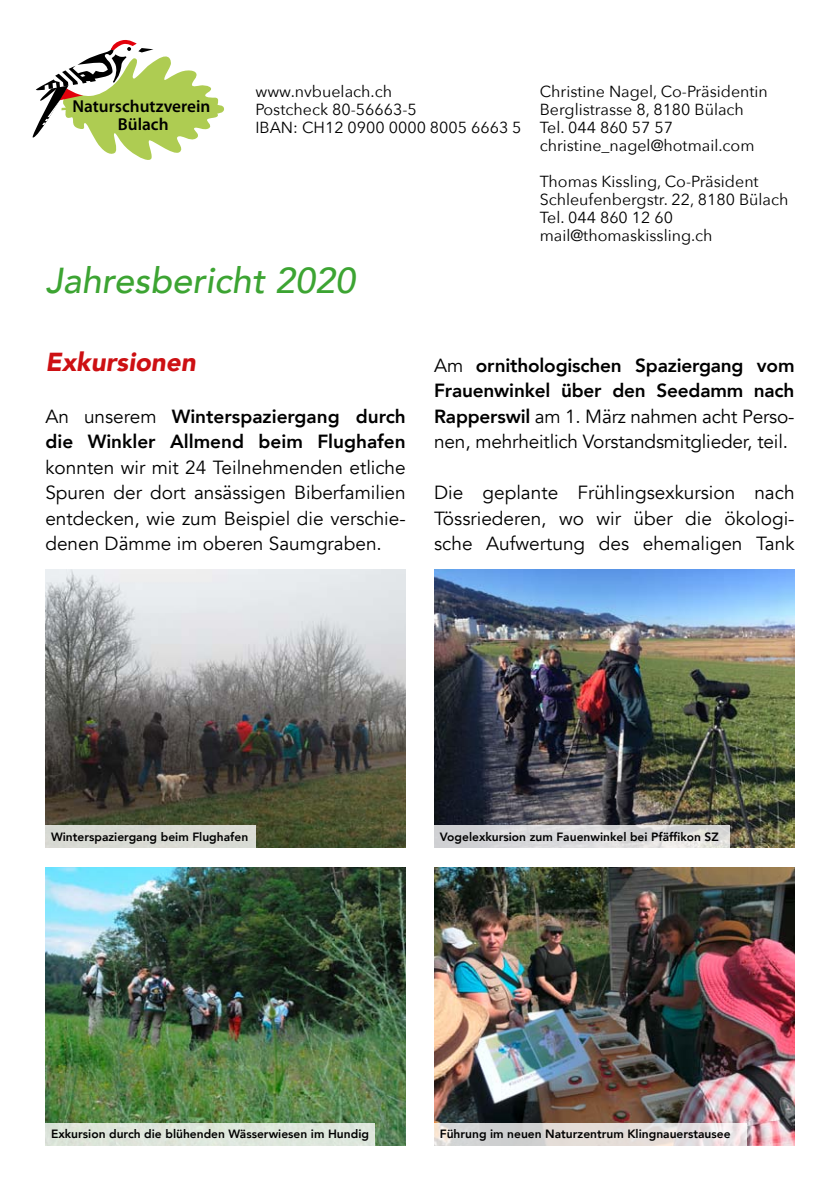
<style>
.page{position:relative;width:840px;height:1191px;background:#fff}
.page>*{position:absolute;margin:0;border:0;box-sizing:border-box;transform-origin:0 0}
.t1{font:italic 500 36px "Avenir";color:#3ca432}
.t2{font:italic 900 26px "Avenir";color:#cd1013}
.t3{font:19px/25.6px "Avenir";color:#000;text-align:justify}
.t4{font:800 19px/25.6px "Avenir";color:#000}
.t5{font:600 17.2px/18px "Myriad Pro";color:#000;text-align:center}
.t6{font:16px/18px "Avenir Next";color:#000}
.t7{font:800 12px "Avenir";color:#000}
.s1{font-weight:400}
</style>
<div class="page">
<svg style="left:33px;top:40px;width:191px;height:120px"></svg>
<img style="left:434px;top:867px;width:360px;height:278px">
<img style="left:434px;top:570px;width:360px;height:278px">
<img style="left:45px;top:867px;width:360px;height:278px">
<img style="left:45px;top:570px;width:360px;height:278px">
<div style="left:45px;top:825px;width:210px;height:23px;background:#d9dbd4"></div>
<svg style="left:434px;top:1123px;width:312px;height:22px;background:#e0dbd9"></svg>
<svg style="left:434px;top:825px;width:295px;height:23px;background:#dadadb"></svg>
<div style="left:45px;top:1123px;width:329px;height:22px;background:#dee6db"></div>
<p class="t5" style="left:72px;top:96px;width:139px">Naturschutzverein<br>Bülach</p>
<p class="t6" style="left:255px;top:81px;width:138px">www.nvbuelach.ch</p>
<p class="t6" style="left:539px;top:81px;width:229px">Christine Nagel, Co-Präsidentin</p>
<p class="t6" style="left:255px;top:99px;width:163px">Postcheck 80-56663-5</p>
<p class="t6" style="left:539px;top:99px;width:206px">Berglistrasse 8, 8180 Bülach</p>
<p class="t6" style="left:255px;top:117px;width:419px">IBAN: CH12 0900 0000 8005 6663 5 Tel. 044 860 57 57</p>
<p class="t6" style="left:539px;top:135px;width:216px">christine_nagel@hotmail.com</p>
<p class="t6" style="left:539px;top:171px;width:250px">Thomas Kissling, Co-Präsident<br>Schleufenbergstr. 22, 8180 Bülach<br>Tel. 044 860 12 60 mail@thomaskissling.ch</p>
<h1 class="t1" style="left:45px;top:259px;width:311px">Jahresbericht 2020</h1>
<h2 class="t2" style="left:45px;top:341px;width:152px">Exkursionen</h2>
<p class="t4" style="left:45px;top:403px;width:362px"><span class="s1">An unserem</span> Winterspaziergang durch die Winkler Allmend beim Flughafen</p>
<p class="t3" style="left:45px;top:454px;width:361px">konnten wir mit 24 Teilnehmenden etliche Spuren der dort ansässigen Biberfamilien entdecken, wie zum Beispiel die verschie&shy;denen Dämme im oberen Saumgraben.</p>
<p class="t4" style="left:434px;top:352px;width:362px;text-align:justify"><span class="s1">Am</span> ornithologischen Spaziergang vom Frauenwinkel über den Seedamm nach Rapperswil <span class="s1">am 1. März nahmen acht Perso&shy;nen, mehrheitlich Vorstandsmitglieder, teil.</span></p>
<p class="t3" style="left:434px;top:480px;width:362px">Die geplante Frühlingsexkursion nach Tössriederen, wo wir über die ökologi&shy;sche Aufwertung des ehemaligen Tank</p>
<p class="t7" style="left:51px;top:827px;width:198px">Winterspaziergang beim Flughafen</p>
<p class="t7" style="left:439px;top:827px;width:280px">Vogelexkursion zum Fauenwinkel bei Pfäffikon SZ</p>
<p class="t7" style="left:51px;top:1124px;width:319px">Exkursion durch die blühenden Wässerwiesen im Hundig</p>
<p class="t7" style="left:439px;top:1124px;width:292px">Führung im neuen Naturzentrum Klingnauerstausee</p>
</div>
